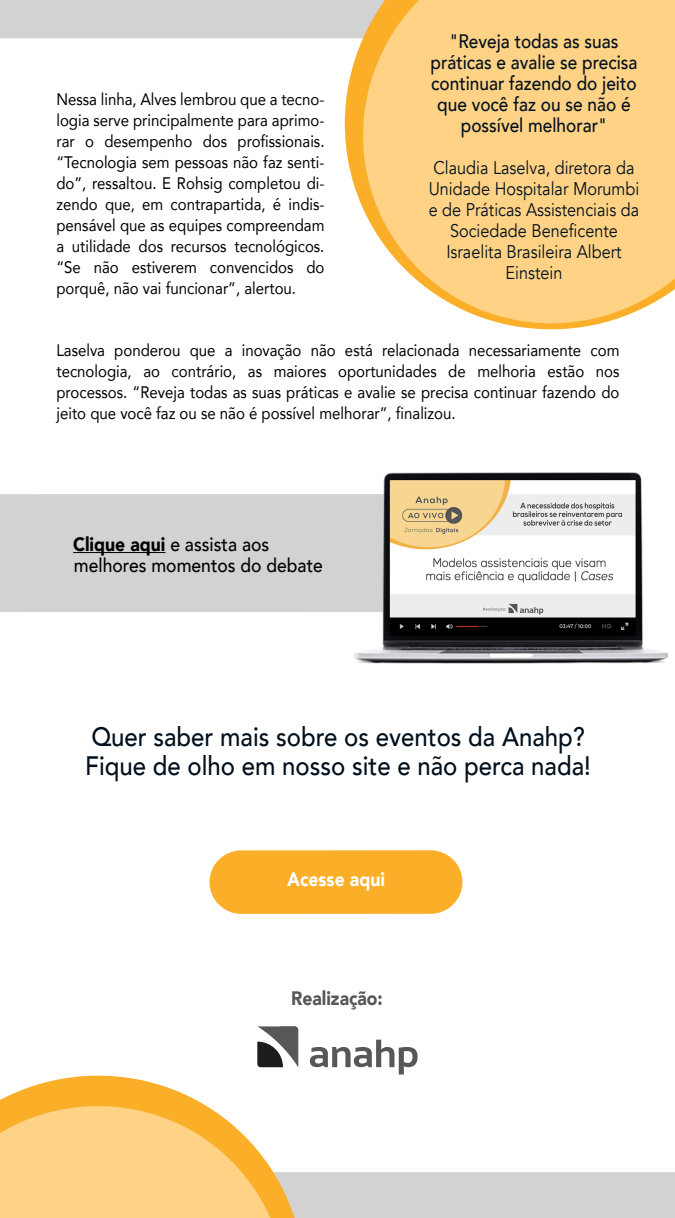
<style>
.page{position:relative;width:675px;height:1218px;background:#fff}
.page>*{position:absolute;margin:0;border:0;box-sizing:border-box;transform-origin:0 0}
.t1{font:500 26.65px/28.8px "Avenir";color:#00101c;scale:.9 1}
.t2{font:500 19.45px/21px "Avenir";color:#00101c;text-align:center;scale:.89 1}
.t3{font:500 19.45px/21px "Avenir";color:#000;scale:.9 1}
.t4{font:900 19.45px "Avenir";color:#575757;scale:.9 1}
.t5{font:900 19.45px "Avenir";color:#fff;scale:.9 1}
.t6{font:18.35px/21px "Avenir";color:#00101c;text-align:center;scale:.89 1}
.t7{font:16.65px/21px "Avenir";color:#000;text-align:justify;scale:.9 1}
.s1{font-weight:900}
</style>
<div class="page">
<div style="left:0;top:494px;width:346px;height:118px;background:#d2d2d2"></div>
<div style="left:73px;top:552px;width:93px;height:1px;border:1px solid #000"></div>
<div style="left:209px;top:850px;width:254px;height:64px;background:#fbaf29;border-radius:32px"></div>
<div style="left:0;top:0;width:334px;height:38px;background:#d2d2d2"></div>
<img style="left:346px;top:472px;width:322px;height:192px">
<div style="left:315px;top:1172px;width:360px;height:46px;background:#d2d2d2"></div>
<svg style="left:334px;top:0;width:19px;height:181px"></svg>
<svg style="left:353px;top:0;width:322px;height:330px;background:#fed38b"></svg>
<svg style="left:6px;top:1066px;width:309px;height:152px"></svg>
<svg style="left:0;top:1097px;width:296px;height:121px;background:#fdd081"></svg>
<svg style="left:310px;top:1040px;width:108px;height:34px"></svg>
<svg style="left:257px;top:1026px;width:41px;height:41px"></svg>
<p class="t7" style="left:56px;top:89px;width:299px">Nessa linha, Alves lembrou que a tecno&shy;logia serve principalmente para aprimo&shy;rar o desempenho dos profissionais. “Tecnologia sem pessoas não faz senti&shy;do”, ressaltou. E Rohsig completou di&shy;zendo que, em contrapartida, é indis&shy;pensável que as equipes compreendam a utilidade dos recursos tecnológicos. “Se não estiverem convencidos do porquê, não vai funcionar”, alertou.</p>
<p class="t2" style="left:430px;top:30px;width:234px">"Reveja todas as suas práticas e avalie se precisa continuar fazendo do jeito que você faz ou se não é possível melhorar"</p>
<p class="t6" style="left:429px;top:158px;width:238px">Claudia Laselva, diretora da<br>Unidade Hospitalar Morumbi e de Práticas Assistenciais da<br>Sociedade Beneficente<br>Israelita Brasileira Albert<br>Einstein</p>
<p class="t7" style="left:56px;top:340px;width:627px">Laselva ponderou que a inovação não está relacionada necessariamente com tecnologia, ao contrário, as maiores oportunidades de melhoria estão nos processos. “Reveja todas as suas práticas e avalie se precisa continuar fazendo do jeito que você faz ou se não é possível melhorar”, finalizou.</p>
<p class="t3" style="left:73px;top:533px;width:279px"><span class="s1">Clique aqui</span> e assista aos melhores momentos do debate</p>
<h1 class="t1" style="left:85px;top:721px;width:563px">Quer saber mais sobre os eventos da Anahp?<br>Fique de olho em nosso site e não perca nada!</h1>
<p class="t5" style="left:287px;top:863px;width:110px">Acesse aqui</p>
<p class="t4" style="left:291px;top:982px;width:103px">Realização:</p>
</div>
